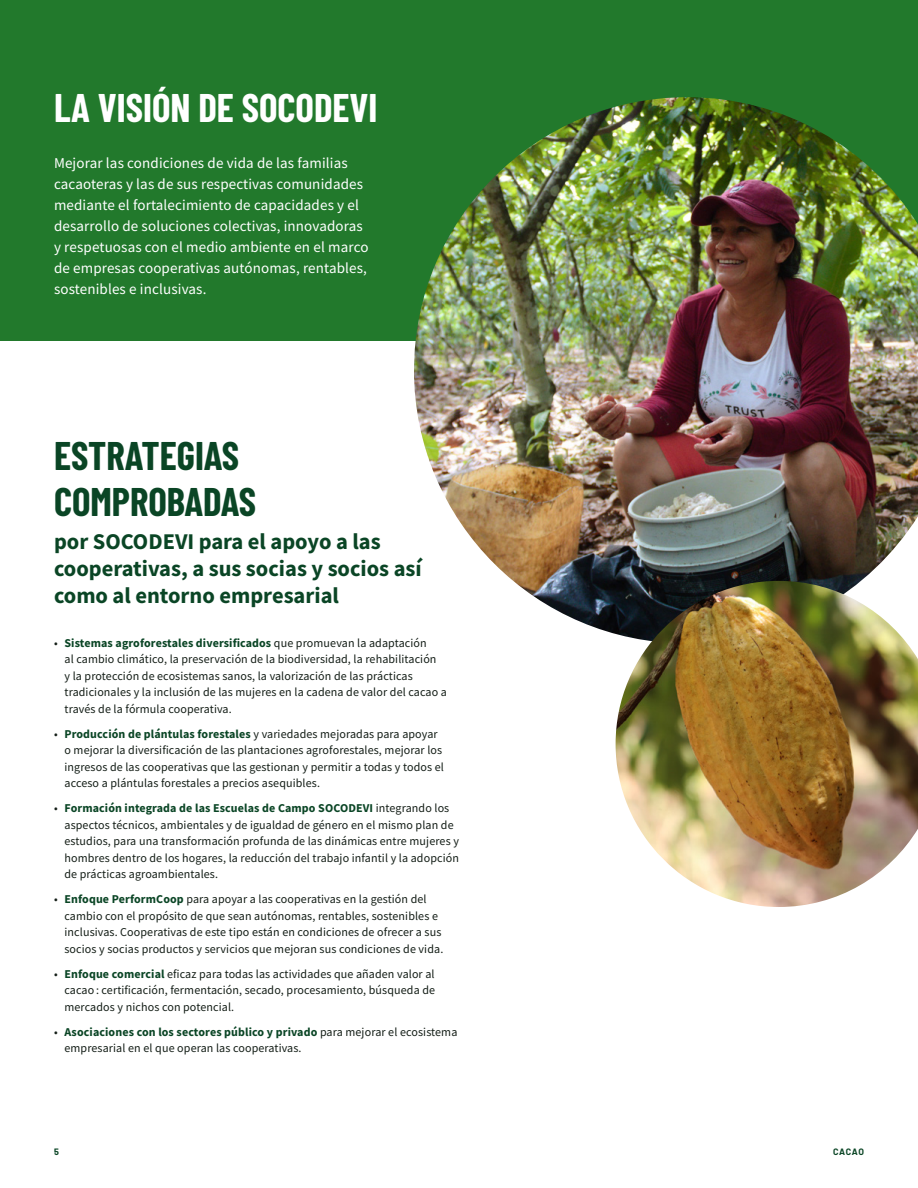
<style>
.page{position:relative;width:918px;height:1188px;background:#fff}
.page>*{position:absolute;margin:0;border:0;box-sizing:border-box;transform-origin:0 0}
.t1{font:700 39px/46.5px "Barlow Condensed";color:#0a4525}
.t2{font:700 39px "Barlow Condensed";color:#fff}
.t3{font:700 22.5px/27px "Source Sans Pro";color:#0a4525}
.t4{font:15px/21px "Source Sans Pro";letter-spacing:.01em;color:#fff}
.t5{font:12px/16.5px "Source Sans Pro";letter-spacing:.01em;color:#141e17}
.t6{font:700 9px "Barlow";letter-spacing:.06em;color:#0a4525}
.s1{font-weight:700;color:#0a4525}
</style>
<div class="page">
<div style="left:0;top:0;width:918px;height:341px;background:#22792c"></div>
<img style="left:414px;top:97px;width:504px;height:537px">
<img style="left:616px;top:581px;width:302px;height:326px">
<h1 class="t2" style="left:54px;top:80px;width:325px">LA VISIÓN DE SOCODEVI</h1>
<p class="t4" style="left:54px;top:153px;width:316px">Mejorar las condiciones de vida de las familias cacaoteras y las de sus respectivas comunidades mediante el fortalecimiento de capacidades y el desarrollo de soluciones colectivas, innovadoras y respetuosas con el medio ambiente en el marco de empresas cooperativas autónomas, rentables, sostenibles e inclusivas.</p>
<h1 class="t1" style="left:54px;top:430px;width:204px">ESTRATEGIAS<br>COMPROBADAS</h1>
<h2 class="t3" style="left:54px;top:528px;width:369px">por SOCODEVI para el apoyo a las cooperativas, a sus socias y socios así como al entorno empresarial</h2>
<p class="t5" style="left:64px;top:634px;width:384px;text-indent:-10px">• <span class="s1">Sistemas agroforestales diversificados</span> que promuevan la adaptación<br>al cambio climático, la preservación de la biodiversidad, la rehabilitación<br>y la protección de ecosistemas sanos, la valorización de las prácticas tradicionales y la inclusión de las mujeres en la cadena de valor del cacao a través de la fórmula cooperativa.</p>
<p class="t5" style="left:64px;top:725px;width:381px;text-indent:-10px">• <span class="s1">Producción de plántulas forestales</span> y variedades mejoradas para apoyar o mejorar la diversificación de las plantaciones agroforestales, mejorar los ingresos de las cooperativas que las gestionan y permitir a todas y todos el acceso a plántulas forestales a precios asequibles.</p>
<p class="t5" style="left:64px;top:800px;width:396px;text-indent:-10px">• <span class="s1">Formación integrada de las Escuelas de Campo SOCODEVI</span> integrando los aspectos técnicos, ambientales y de igualdad de género en el mismo plan de estudios, para una transformación profunda de las dinámicas entre mujeres y hombres dentro de los hogares, la reducción del trabajo infantil y la adopción de prácticas agroambientales.</p>
<p class="t5" style="left:64px;top:891px;width:380px;text-indent:-10px">• <span class="s1">Enfoque PerformCoop</span> para apoyar a las cooperativas en la gestión del cambio con el propósito de que sean autónomas, rentables, sostenibles e inclusivas. Cooperativas de este tipo están en condiciones de ofrecer a sus socios y socias productos y servicios que mejoran sus condiciones de vida.</p>
<p class="t5" style="left:64px;top:965px;width:372px;text-align:justify;text-indent:-10px">• <span class="s1">Enfoque comercial</span> eficaz para todas las actividades que añaden valor al cacao : certificación, fermentación, secado, procesamiento, búsqueda de mercados y nichos con potencial.</p>
<p class="t5" style="left:64px;top:1023px;width:394px;text-indent:-10px">• <span class="s1">Asociaciones con los sectores público y privado</span> para mejorar el ecosistema empresarial en el que operan las cooperativas.</p>
<p class="t6" style="left:54px;top:1145px;width:6px">5</p>
<p class="t6" style="left:833px;top:1145px;width:32px">CACAO</p>
</div>
